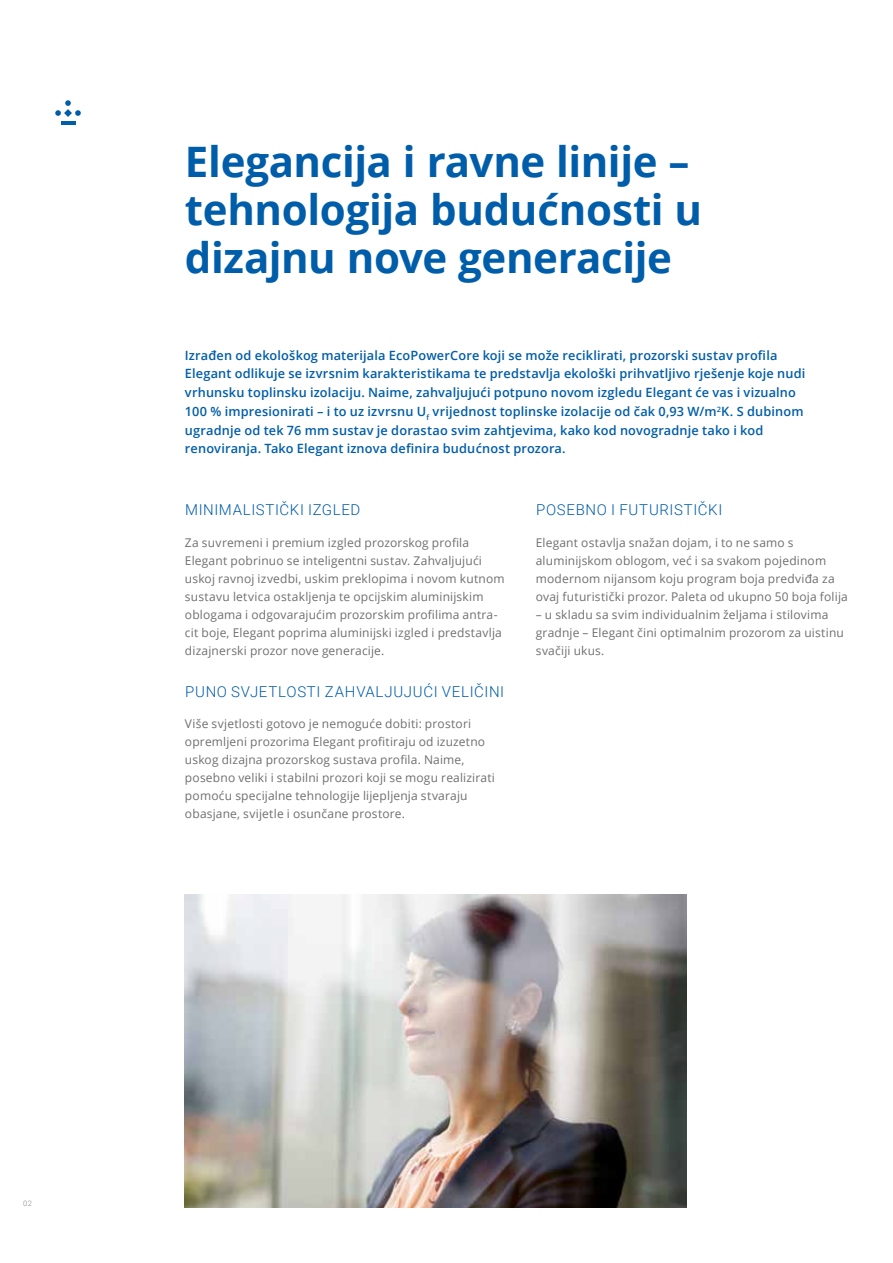
<style>
.page{position:relative;width:893px;height:1263px;background:#fff}
.page>*{position:absolute;margin:0;border:0;box-sizing:border-box;transform-origin:0 0}
.t1{font:700 42px/48px "Open Sans";letter-spacing:-.01em;color:#005da9}
.t2{font:300 15px "Roboto";letter-spacing:.045em;color:#005da9}
.t3{font:600 12.75px/18.8px "Open Sans";letter-spacing:.01em;color:#005da9}
.t4{font:12px/18px "Open Sans";letter-spacing:.015em;color:#706f6f}
.t5{font:300 7.5px "Roboto";color:#878787}
</style>
<div class="page">
<hr style="left:61px;top:121px;width:14px;height:3px;background:#005da9">
<svg style="left:55px;top:100px;width:26px;height:17px"></svg>
<img style="left:185px;top:894px;width:502px;height:314px">
<p class="t5" style="left:23px;top:1198px;width:10px">02</p>
<h1 class="t1" style="left:185px;top:136px;width:519px">Elegancija i ravne linije – tehnologija budućnosti u dizajnu nove generacije</h1>
<p class="t3" style="left:185px;top:345px;width:622px">Izrađen od ekološkog materijala EcoPowerCore koji se može reciklirati, prozorski sustav profila Elegant odlikuje se izvrsnim karakteristikama te predstavlja ekološki prihvatljivo rješenje koje nudi vrhunsku toplinsku izolaciju. Naime, zahvaljujući potpuno novom izgledu Elegant će vas i vizualno 100 % impresionirati – i to uz izvrsnu U<sub>f</sub> vrijednost toplinske izolacije od čak 0,93 W/m<sup>2</sup>K. S dubinom ugradnje od tek 76 mm sustav je dorastao svim zahtjevima, kako kod novogradnje tako i kod renoviranja. Tako Elegant iznova definira budućnost prozora.</p>
<p class="t2" style="left:185px;top:499px;width:177px">MINIMALISTIČKI IZGLED</p>
<p class="t4" style="left:185px;top:533px;width:321px">Za suvremeni i premium izgled prozorskog profila Elegant pobrinuo se inteligentni sustav. Zahvaljujući uskoj ravnoj izvedbi, uskim preklopima i novom kutnom sustavu letvica ostakljenja te opcijskim aluminijskim oblogama i odgovarajućim prozorskim profilima antra&shy;cit boje, Elegant poprima aluminijski izgled i predstavlja dizajnerski prozor nove generacije.</p>
<p class="t2" style="left:185px;top:681px;width:320px">PUNO SVJETLOSTI ZAHVALJUJUĆI VELIČINI</p>
<p class="t4" style="left:185px;top:715px;width:311px">Više svjetlosti gotovo je nemoguće dobiti: prostori opremljeni prozorima Elegant profitiraju od izuzetno uskog dizajna prozorskog sustava profila. Naime, posebno veliki i stabilni prozori koji se mogu realizirati pomoću specijalne tehnologije lijepljenja stvaraju obasjane, svijetle i osunčane prostore.</p>
<p class="t2" style="left:536px;top:499px;width:188px">POSEBNO I FUTURISTIČKI</p>
<p class="t4" style="left:536px;top:533px;width:314px">Elegant ostavlja snažan dojam, i to ne samo s aluminijskom oblogom, već i sa svakom pojedinom modernom nijansom koju program boja predviđa za ovaj futuristički prozor. Paleta od ukupno 50 boja folija</p>
<p class="t4" style="left:536px;top:605px;width:310px">– u skladu sa svim individualnim željama i stilovima gradnje – Elegant čini optimalnim prozorom za uistinu svačiji ukus.</p>
</div>
